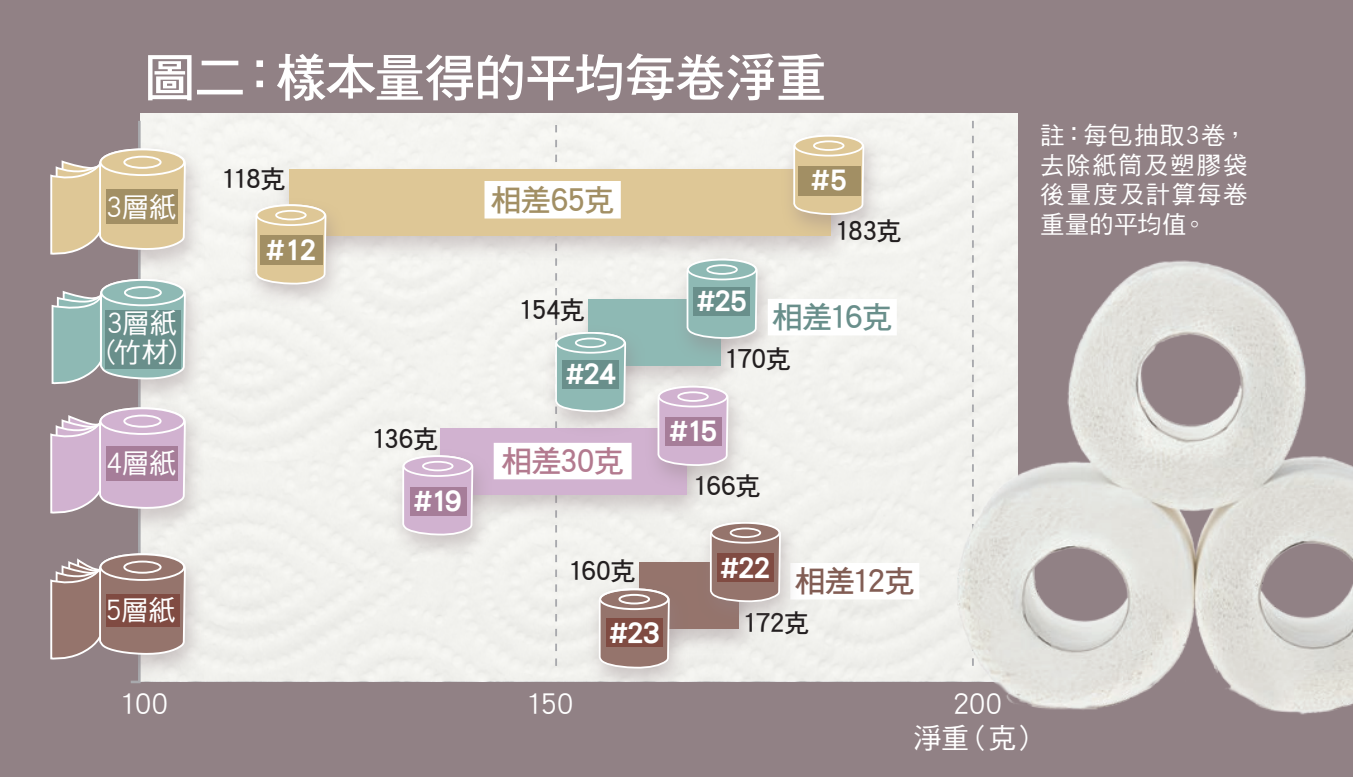
<style>
.page{position:relative;width:1353px;height:777px;background:#918185}
.page>*{position:absolute;margin:0;border:0;box-sizing:border-box;transform-origin:0 0}
.t1{font:51.45px "DF Hei HK W7";letter-spacing:-.025em;color:#fff}
.t2{font:30.8px "DF Hei HK W7";letter-spacing:-.045em;color:#a28f64}
.t3{font:30.8px "DF Hei HK W7";letter-spacing:-.08em;color:#698f8b}
.t4{font:30.8px "DF Hei HK W7";letter-spacing:-.075em;color:#825d54}
.t5{font:30.8px "DF Hei HK W7";letter-spacing:-.055em;color:#b37a8f}
.t6{font:28px "DF Hei HK W9";letter-spacing:-.075em;color:#fff}
.t7{font:28px "DF Hei HK W5";letter-spacing:-.005em;color:#fff}
.t8{font:27.65px "DF Hei HK W5";letter-spacing:-.005em;color:#fff}
.t9{font:25.55px "DF Hei HK W7";letter-spacing:-.06em;color:#231f20}
.t10{font:24.5px/29.4px "DF Hei HK W5";letter-spacing:.055em;color:#fff;text-align:justify}
</style>
<div class="page">
<div style="left:140px;top:113px;width:878px;height:568px;background:#f8f8f3"></div>
<svg style="left:972px;top:121px;width:2px;height:105px"></svg>
<div style="left:276px;top:162px;width:576px;height:100px;background:#918185;opacity:.4"></div>
<div style="left:289px;top:169px;width:542px;height:67px;background:#dec796"></div>
<div style="left:427px;top:421px;width:281px;height:100px;background:#918185;opacity:.4"></div>
<div style="left:440px;top:428px;width:247px;height:66px;background:#d1b2d0"></div>
<div style="left:242px;top:196px;width:104px;height:114px;background:#918185;opacity:.4"></div>
<svg style="left:254px;top:203px;width:73px;height:83px"></svg>
<div style="left:260px;top:236px;width:63px;height:29px;background:#a28f64"></div>
<div style="left:779px;top:127px;width:105px;height:113px;background:#918185;opacity:.4"></div>
<svg style="left:792px;top:134px;width:73px;height:82px"></svg>
<div style="left:798px;top:166px;width:62px;height:29px;background:#a28f64"></div>
<div style="left:486px;top:182px;width:133px;height:35px;background:#fff"></div>
<div style="left:484px;top:181px;width:137px;height:37px;border:2px solid #fff"></div>
<div style="left:768px;top:300px;width:128px;height:35px;background:#fff"></div>
<div style="left:768px;top:299px;width:129px;height:36px;border:1px solid #fff"></div>
<div style="left:791px;top:563px;width:127px;height:35px;background:#fff"></div>
<div style="left:790px;top:563px;width:129px;height:36px;border:1px solid #fff"></div>
<div style="left:494px;top:443px;width:137px;height:35px;background:#fff"></div>
<div style="left:494px;top:443px;width:137px;height:36px;border:1px solid #fff"></div>
<div style="left:37px;top:546px;width:169px;height:139px;background:#918185;opacity:.4"></div>
<div style="left:37px;top:400px;width:169px;height:139px;background:#918185;opacity:.4"></div>
<div style="left:38px;top:272px;width:168px;height:138px;background:#918185;opacity:.4"></div>
<div style="left:37px;top:141px;width:169px;height:139px;background:#918185;opacity:.4"></div>
<svg style="left:49px;top:120px;width:138px;height:564px"></svg>
<div style="left:106px;top:594px;width:73px;height:32px;background:#804b42"></div>
<div style="left:106px;top:190px;width:71px;height:34px;background:#a28f64"></div>
<div style="left:106px;top:446px;width:71px;height:34px;background:#a67d99"></div>
<img style="left:954px;top:226px;width:399px;height:489px">
<div style="left:541px;top:324px;width:105px;height:113px;background:#918185;opacity:.4"></div>
<div style="left:388px;top:447px;width:105px;height:114px;background:#918185;opacity:.4"></div>
<svg style="left:401px;top:454px;width:73px;height:83px"></svg>
<div style="left:410px;top:487px;width:56px;height:28px;background:#a67d99"></div>
<div style="left:585px;top:581px;width:104px;height:113px;background:#918185;opacity:.4"></div>
<div style="left:696px;top:514px;width:105px;height:113px;background:#918185;opacity:.4"></div>
<svg style="left:554px;top:125px;width:228px;height:545px"></svg>
<div style="left:665px;top:417px;width:57px;height:28px;background:#a67d99"></div>
<div style="left:106px;top:310px;width:75px;height:59px;background:#698f8b"></div>
<p class="t1" style="left:144px;top:50px;width:684px">圖二：樣本量得的平均每卷淨重</p>
<p class="t8" style="left:106px;top:192px;width:72px">3層紙</p>
<p class="t8" style="left:107px;top:308px;width:72px">3層紙</p>
<p class="t8" style="left:106px;top:338px;width:73px">(竹材)</p>
<p class="t8" style="left:106px;top:449px;width:72px">4層紙</p>
<p class="t8" style="left:106px;top:595px;width:72px">5層紙</p>
<p class="t9" style="left:221px;top:166px;width:66px">118克</p>
<p class="t6" style="left:266px;top:235px;width:53px">#12</p>
<p class="t9" style="left:372px;top:426px;width:68px">136克</p>
<p class="t6" style="left:414px;top:486px;width:50px">#19</p>
<p class="t2" style="left:491px;top:184px;width:125px">相差65克</p>
<p class="t9" style="left:519px;top:296px;width:67px">154克</p>
<p class="t6" style="left:565px;top:359px;width:53px">#24</p>
<p class="t5" style="left:501px;top:445px;width:124px">相差30克</p>
<p class="t6" style="left:811px;top:165px;width:38px">#5</p>
<p class="t6" style="left:696px;top:286px;width:53px">#25</p>
<p class="t9" style="left:835px;top:217px;width:68px">183克</p>
<p class="t3" style="left:772px;top:301px;width:122px">相差16克</p>
<p class="t9" style="left:724px;top:346px;width:68px">170克</p>
<p class="t6" style="left:669px;top:416px;width:50px">#15</p>
<p class="t9" style="left:693px;top:473px;width:69px">166克</p>
<p class="t9" style="left:568px;top:557px;width:69px">160克</p>
<p class="t6" style="left:609px;top:617px;width:53px">#23</p>
<p class="t6" style="left:720px;top:552px;width:52px">#22</p>
<p class="t4" style="left:795px;top:565px;width:121px">相差12克</p>
<p class="t9" style="left:743px;top:610px;width:68px">172克</p>
<p class="t10" style="left:1040px;top:121px;width:209px">註：每包抽取3卷，去除紙筒及塑膠袋後量度及計算每卷重量的平均值。</p>
<p class="t7" style="left:121px;top:689px;width:49px">100</p>
<p class="t7" style="left:527px;top:689px;width:48px">150</p>
<p class="t7" style="left:953px;top:689px;width:50px">200</p>
<p class="t7" style="left:913px;top:723px;width:130px">淨重（克）</p>
</div>
